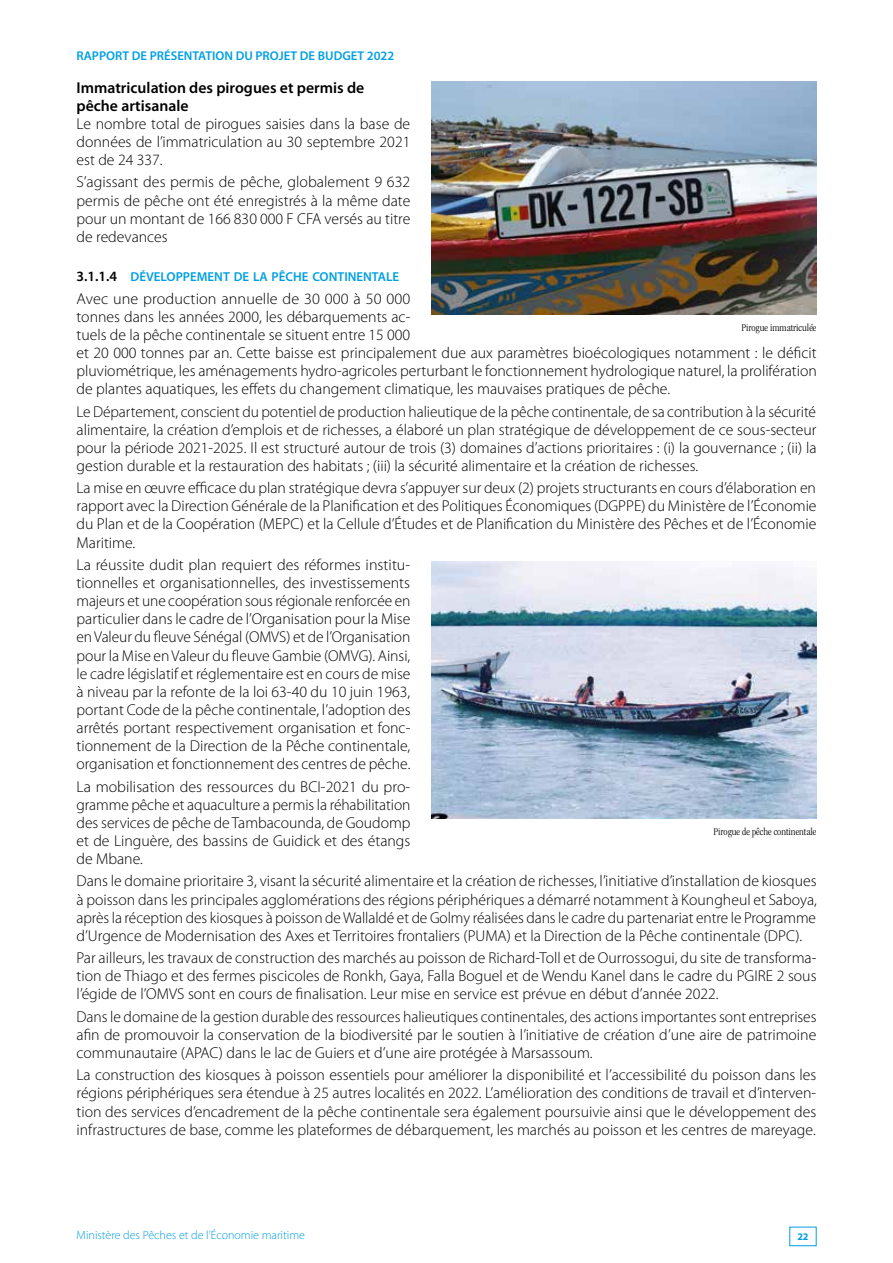
<style>
.page{position:relative;width:893px;height:1263px;background:#fff}
.page>*{position:absolute;margin:0;border:0;box-sizing:border-box;transform-origin:0 0}
.t1{font:300 15.75px/18.1px "Myriad Pro";color:#000;text-align:justify}
.t2{font:600 15.75px/18.1px "Myriad Pro";color:#000}
.t3{font:600 12.9px "Myriad Pro";color:#009fe3}
.t4{font:600 12.75px "Myriad Pro";color:#009fe3}
.t5{font:300 12px "Myriad Pro";color:#009fe3}
.t6{font:300 condensed 10.65px "Garamond";color:#000}
.t7{font:700 10.2px "Myriad Pro";color:#009fe3}
.s1{font-size:14.25px;color:#000}
</style>
<div class="page">
<img style="left:432px;top:81px;width:384px;height:234px">
<img style="left:432px;top:561px;width:384px;height:257px">
<p class="t4" style="left:77px;top:49px;width:319px">RAPPORT DE PRÉSENTATION DU PROJET DE BUDGET 2022</p>
<p class="t2" style="left:77px;top:78px;width:289px">Immatriculation des pirogues et permis de pêche artisanale</p>
<p class="t1" style="left:77px;top:115px;width:335px">Le nombre total de pirogues saisies dans la base de données de l’immatriculation au 30 septembre 2021 est de 24 337.</p>
<p class="t1" style="left:77px;top:173px;width:335px">S’agissant des permis de pêche, globalement 9 632 permis de pêche ont été enregistrés à la même date pour un montant de 166 830 000 F CFA versés au titre de redevances</p>
<p class="t3" style="left:77px;top:270px;width:324px"><span class="s1">3.1.1.4</span> DÉVELOPPEMENT DE LA PÊCHE CONTINENTALE</p>
<p class="t1" style="left:77px;top:289px;width:742px;text-align:left">Avec une production annuelle de 30 000 à 50 000<br>tonnes dans les années 2000, les débarquements ac-<br>tuels de la pêche continentale se situent entre 15 000<br>et 20 000 tonnes par an. Cette baisse est principalement due aux paramètres bioécologiques notamment : le déficit pluviométrique, les aménagements hydro-agricoles perturbant le fonctionnement hydrologique naturel, la prolifération de plantes aquatiques, les effets du changement climatique, les mauvaises pratiques de pêche.</p>
<p class="t1" style="left:77px;top:402px;width:741px">Le Département, conscient du potentiel de production halieutique de la pêche continentale, de sa contribution à la sécurité alimentaire, la création d’emplois et de richesses, a élaboré un plan stratégique de développement de ce sous-secteur pour la période 2021-2025. Il est structuré autour de trois (3) domaines d’actions prioritaires : (i) la gouvernance ; (ii) la gestion durable et la restauration des habitats ; (iii) la sécurité alimentaire et la création de richesses.</p>
<p class="t1" style="left:77px;top:479px;width:742px">La mise en œuvre efficace du plan stratégique devra s’appuyer sur deux (2) projets structurants en cours d’élaboration en rapport avec la Direction Générale de la Planification et des Politiques Économiques (DGPPE) du Ministère de l’Économie du Plan et de la Coopération (MEPC) et la Cellule d’Études et de Planification du Ministère des Pêches et de l’Économie Maritime.</p>
<p class="t1" style="left:77px;top:556px;width:335px">La réussite dudit plan requiert des réformes institu&shy;tionnelles et organisationnelles, des investissements majeurs et une coopération sous régionale renforcée en particulier dans le cadre de l’Organisation pour la Mise en Valeur du fleuve Sénégal (OMVS) et de l’Organisation pour la Mise en Valeur du fleuve Gambie (OMVG). Ainsi, le cadre législatif et réglementaire est en cours de mise à niveau par la refonte de la loi 63-40 du 10 juin 1963, portant Code de la pêche continentale, l’adoption des arrêtés portant respectivement organisation et fonc&shy;tionnement de la Direction de la Pêche continentale, organisation et fonctionnement des centres de pêche.</p>
<p class="t1" style="left:77px;top:777px;width:335px">La mobilisation des ressources du BCI-2021 du pro&shy;gramme pêche et aquaculture a permis la réhabilitation des services de pêche de Tambacounda, de Goudomp et de Linguère, des bassins de Guidick et des étangs de Mbane.</p>
<p class="t1" style="left:77px;top:872px;width:742px">Dans le domaine prioritaire 3, visant la sécurité alimentaire et la création de richesses, l’initiative d’installation de kiosques à poisson dans les principales agglomérations des régions périphériques a démarré notamment à Koungheul et Saboya, après la réception des kiosques à poisson de Wallaldé et de Golmy réalisées dans le cadre du partenariat entre le Programme d’Urgence de Modernisation des Axes et Territoires frontaliers (PUMA) et la Direction de la Pêche continentale (DPC).</p>
<p class="t1" style="left:77px;top:949px;width:741px">Par ailleurs, les travaux de construction des marchés au poisson de Richard-Toll et de Ourrossogui, du site de transforma&shy;tion de Thiago et des fermes piscicoles de Ronkh, Gaya, Falla Boguel et de Wendu Kanel dans le cadre du PGIRE 2 sous l’égide de l’OMVS sont en cours de finalisation. Leur mise en service est prévue en début d’année 2022.</p>
<p class="t1" style="left:77px;top:1008px;width:741px">Dans le domaine de la gestion durable des ressources halieutiques continentales, des actions importantes sont entreprises afin de promouvoir la conservation de la biodiversité par le soutien à l’initiative de création d’une aire de patrimoine communautaire (APAC) dans le lac de Guiers et d’une aire protégée à Marsassoum.</p>
<p class="t1" style="left:77px;top:1066px;width:741px">La construction des kiosques à poisson essentiels pour améliorer la disponibilité et l’accessibilité du poisson dans les régions périphériques sera étendue à 25 autres localités en 2022. L’amélioration des conditions de travail et d’interven&shy;tion des services d’encadrement de la pêche continentale sera également poursuivie ainsi que le développement des infrastructures de base, comme les plateformes de débarquement, les marchés au poisson et les centres de mareyage.</p>
<p class="t6" style="left:741px;top:322px;width:77px">Pirogue immatriculée</p>
<p class="t6" style="left:713px;top:825px;width:104px">Pirogue de pêche continentale</p>
<p class="t5" style="left:77px;top:1229px;width:230px">Ministère des Pêches et de l’Économie maritime</p>
<p class="t7" style="left:797px;top:1231px;width:13px">22</p>
</div>
